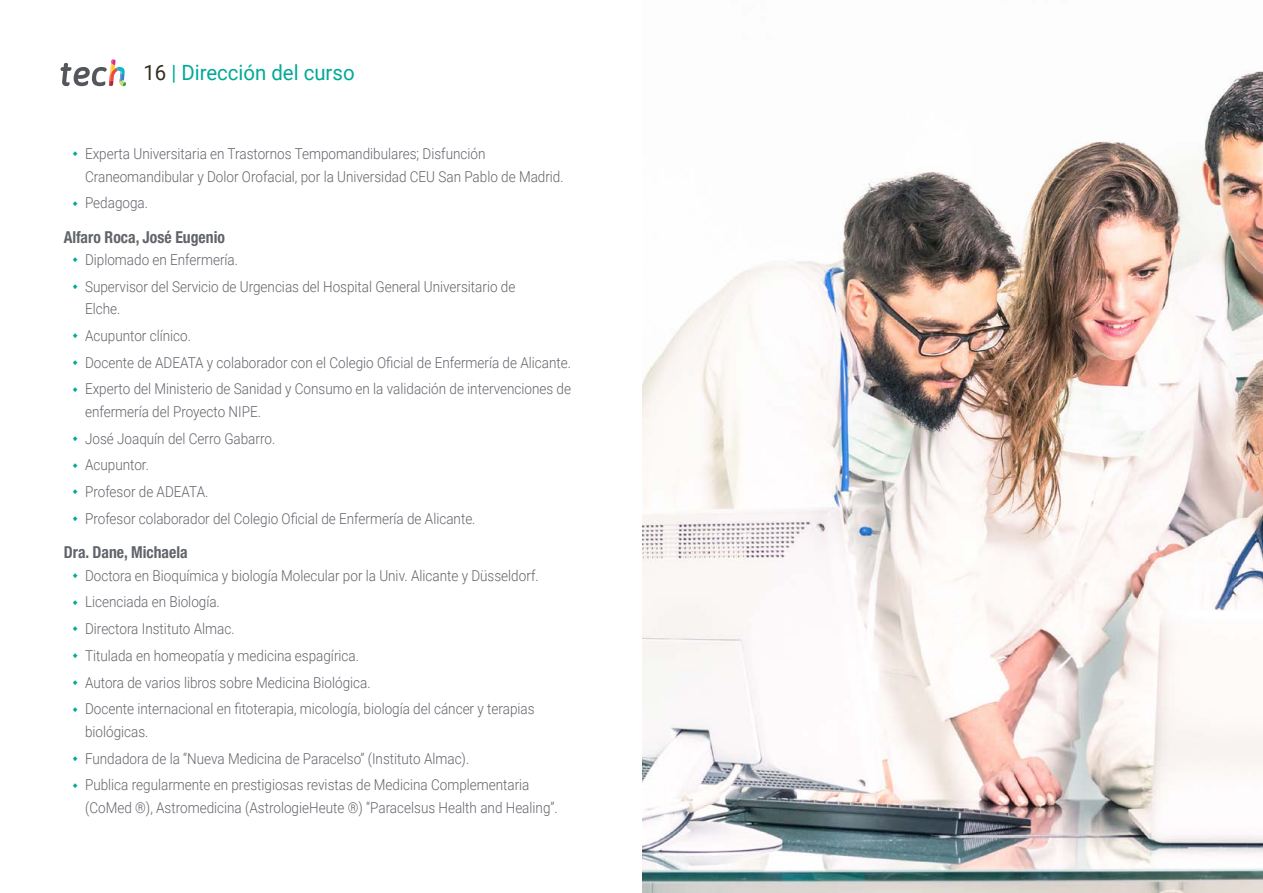
<style>
.page{position:relative;width:1263px;height:893px;background:#fff}
.page>*{position:absolute;margin:0;border:0;box-sizing:border-box;transform-origin:0 0}
.t1{font:21px "Roboto";color:#00a996}
.t2{font:700 condensed 16.5px "Helvetica Neue LT Std";color:#61646a;scale:.95 1}
.t3{font:300 15px/26.7px "Roboto";color:#61646a;scale:.9 1}
.s1{color:#312e20}
</style>
<div class="page">
<img style="left:642px;top:71px;width:621px;height:822px">
<svg style="left:61px;top:60px;width:65px;height:27px"></svg>
<h1 class="t1" style="left:144px;top:57px;width:213px"><span class="s1">16</span> | Dirección del curso</h1>
<p class="t3" style="left:85px;top:142px;width:533px;line-height:22.5px">Experta Universitaria en Trastornos Tempomandibulares; Disfunción<br>Craneomandibular y Dolor Orofacial, por la Universidad CEU San Pablo de Madrid.</p>
<p class="t3" style="left:85px;top:189px;width:71px">Pedagoga.</p>
<p class="t2" style="left:64px;top:227px;width:171px">Alfaro Roca, José Eugenio</p>
<p class="t3" style="left:85px;top:246px;width:480px">Diplomado en Enfermería.<br>Supervisor del Servicio de Urgencias del Hospital General Universitario de</p>
<p class="t3" style="left:85px;top:295px;width:541px">Elche.<br>Acupuntor clínico.<br>Docente de ADEATA y colaborador con el Colegio Oficial de Enfermería de Alicante.<br>Experto del Ministerio de Sanidad y Consumo en la validación de intervenciones de</p>
<p class="t3" style="left:85px;top:398px;width:435px">enfermería del Proyecto NIPE.<br>José Joaquín del Cerro Gabarro.<br>Acupuntor.<br>Profesor de ADEATA.<br>Profesor colaborador del Colegio Oficial de Enfermería de Alicante.</p>
<p class="t2" style="left:64px;top:542px;width:132px">Dra. Dane, Michaela</p>
<p class="t3" style="left:85px;top:561px;width:506px">Doctora en Bioquímica y biología Molecular por la Univ. Alicante y Düsseldorf.<br>Licenciada en Biología.<br>Directora Instituto Almac.<br>Titulada en homeopatía y medicina espagírica.<br>Autora de varios libros sobre Medicina Biológica.<br>Docente internacional en fitoterapia, micología, biología del cáncer y terapias</p>
<p class="t3" style="left:85px;top:718px;width:495px">biológicas.<br>Fundadora de la “Nueva Medicina de Paracelso” (Instituto Almac).<br>Publica regularmente en prestigiosas revistas de Medicina Complementaria</p>
<p class="t3" style="left:85px;top:794px;width:527px">(CoMed ®), Astromedicina (AstrologieHeute ®) “Paracelsus Health and Healing”.</p>
</div>
